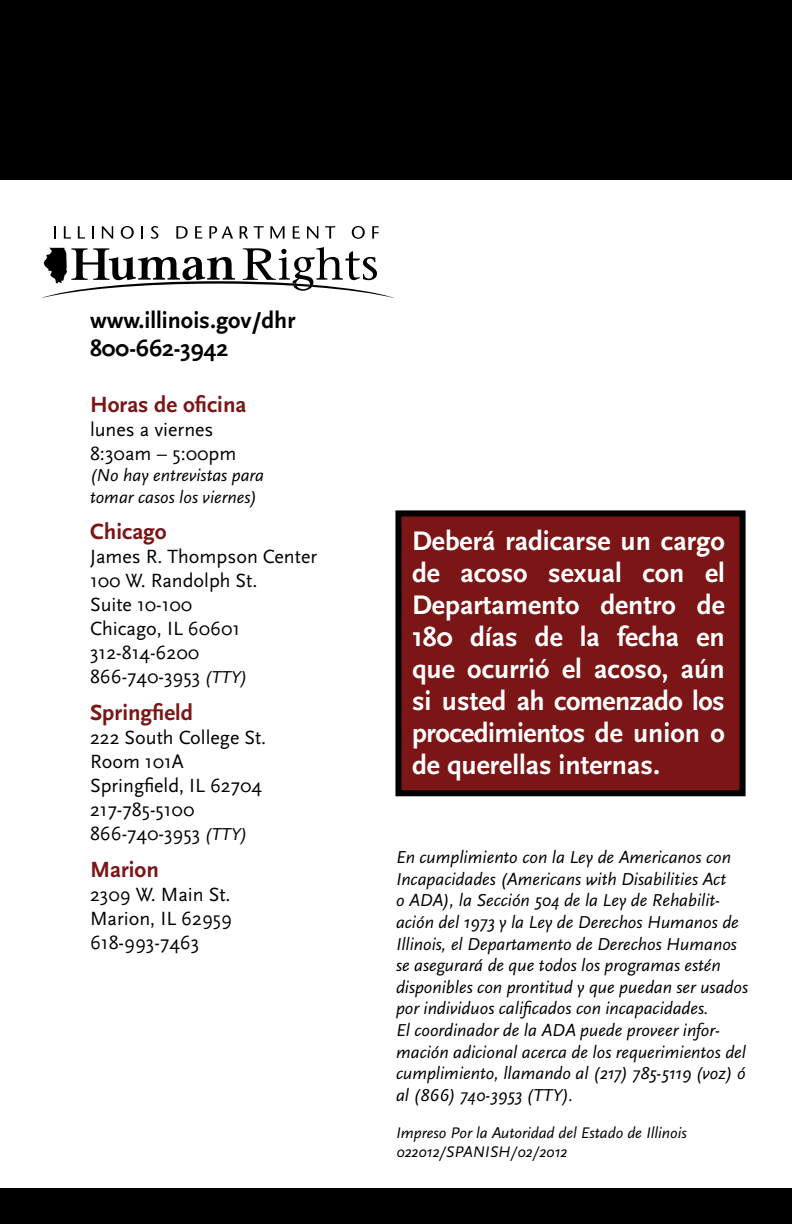
<style>
.page{position:relative;width:792px;height:1224px;background:#fff}
.page>*{position:absolute;margin:0;border:0;box-sizing:border-box;transform-origin:0 0}
.t1{font:700 28px/32px "Scala Sans";color:#fff;text-align:justify}
.t2{font:700 24px/28.8px "Scala Sans";color:#000}
.t3{font:700 23px "Scala Sans";color:#7c1516}
.t4{font:20px/24px "Scala Sans";color:#000}
.t5{font:italic 18px/21.6px "Scala Sans";color:#000}
.t6{font:italic 16px/19.2px "Scala Sans";color:#000}
.s1{font-style:italic;font-size:18px}
</style>
<div class="page">
<div style="left:0;top:0;width:792px;height:180px;background:#000"></div>
<svg style="left:54px;top:226px;width:2px;height:13px"></svg>
<svg style="left:64px;top:226px;width:7px;height:13px"></svg>
<svg style="left:78px;top:226px;width:7px;height:13px"></svg>
<svg style="left:92px;top:226px;width:2px;height:13px"></svg>
<svg style="left:102px;top:226px;width:11px;height:13px"></svg>
<svg style="left:121px;top:226px;width:13px;height:13px"></svg>
<svg style="left:141px;top:226px;width:2px;height:13px"></svg>
<svg style="left:151px;top:226px;width:7px;height:13px"></svg>
<svg style="left:176px;top:226px;width:12px;height:13px"></svg>
<svg style="left:195px;top:226px;width:7px;height:13px"></svg>
<svg style="left:209px;top:226px;width:24px;height:13px"></svg>
<svg style="left:240px;top:226px;width:8px;height:13px"></svg>
<svg style="left:254px;top:226px;width:10px;height:13px"></svg>
<svg style="left:270px;top:226px;width:15px;height:13px"></svg>
<svg style="left:293px;top:226px;width:7px;height:13px"></svg>
<svg style="left:307px;top:226px;width:11px;height:13px"></svg>
<svg style="left:325px;top:226px;width:10px;height:13px"></svg>
<svg style="left:352px;top:226px;width:13px;height:13px"></svg>
<svg style="left:372px;top:226px;width:7px;height:13px"></svg>
<svg style="left:41px;top:247px;width:353px;height:51px"></svg>
<div style="left:0;top:1188px;width:792px;height:36px;background:#000"></div>
<div style="left:398px;top:513px;width:345px;height:280px;background:#7c1516"></div>
<div style="left:395px;top:510px;width:351px;height:286px;border:6px solid #000"></div>
<h2 class="t2" style="left:90px;top:306px;width:207px">www.illinois.gov/dhr<br>800-662-3942</h2>
<p class="t3" style="left:90px;top:392px;width:158px">Horas de oficina</p>
<p class="t4" style="left:90px;top:417px;width:148px">lunes a viernes<br>8:30am – 5:00pm</p>
<p class="t5" style="left:90px;top:465px;width:176px">(No hay entrevistas para tomar casos los viernes)</p>
<p class="t3" style="left:90px;top:520px;width:78px">Chicago</p>
<p class="t4" style="left:90px;top:545px;width:229px">James R. Thompson Center<br>100 W. Randolph St.<br>Suite 10-100<br>Chicago, IL 60601<br>312-814-6200<br>866-740-3953 <span class="s1">(TTY)</span></p>
<p class="t3" style="left:90px;top:700px;width:104px">Springfield</p>
<p class="t4" style="left:90px;top:726px;width:178px">222 South College St.<br>Room 101A<br>Springfield, IL 62704<br>217-785-5100<br>866-740-3953 <span class="s1">(TTY)</span></p>
<p class="t3" style="left:90px;top:857px;width:70px">Marion</p>
<p class="t4" style="left:90px;top:882px;width:144px;text-align:justify">2309 W. Main St.<br>Marion, IL 62959<br>618-993-7463</p>
<h1 class="t1" style="left:412px;top:525px;width:314px">Deberá radicarse un cargo de acoso sexual con el Departamento dentro de 180 días de la fecha en que ocurrió el acoso, aún si usted ah comenzado los procedimientos de union o de querellas internas.</h1>
<p class="t5" style="left:396px;top:847px;width:354px">En cumplimiento con la Ley de Americanos con Incapacidades (Americans with Disabilities Act<br>o ADA), la Sección 504 de la Ley de Rehabilit&shy;ación del 1973 y la Ley de Derechos Humanos de Illinois, el Departamento de Derechos Humanos se asegurará de que todos los programas estén disponibles con prontitud y que puedan ser usados por individuos calificados con incapacidades.<br>El coordinador de la ADA puede proveer infor&shy;mación adicional acerca de los requerimientos del cumplimiento, llamando al (217) 785-5119 (voz) ó al (866) 740-3953 (TTY).</p>
<p class="t6" style="left:396px;top:1124px;width:292px">Impreso Por la Autoridad del Estado de Illinois<br>022012/SPANISH/02/2012</p>
</div>
